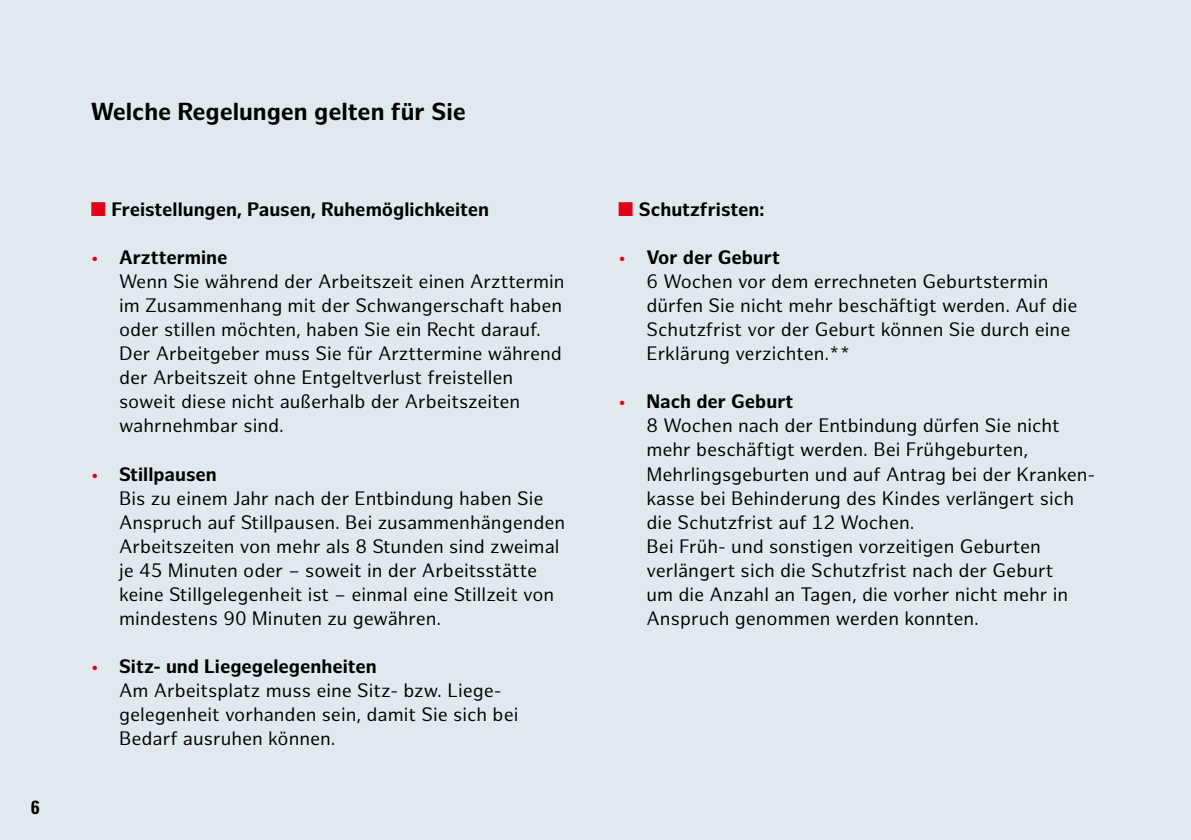
<style>
.page{position:relative;width:1191px;height:840px;background:#fff}
.page>*{position:absolute;margin:0;border:0;box-sizing:border-box;transform-origin:0 0}
.t1{font:700 24px "Hamburg Sans";color:#000}
.t2{font:19px/24px "Hamburg Sans";color:#000}
.t3{font:700 19px "Hamburg Sans";color:#000}
.t4{font:700 condensed 19px "Univers LT Std";color:#000}
.s1{color:#e2001a}
.s2{font-weight:700}
</style>
<div class="page">
<div style="left:0;top:0;width:1191px;height:839px;background:#e0e9ed"></div>
<p class="t4" style="left:31px;top:795px;width:10px">6</p>
<p class="t1" style="left:91px;top:98px;width:377px">Welche Regelungen gelten für Sie</p>
<p class="t3" style="left:91px;top:198px;width:400px"><span class="s1">■</span> Freistellungen, Pausen, Ruhemöglichkeiten</p>
<p class="t2" style="left:119px;top:246px;width:447px;text-indent:-28px"><span class="s1">•</span> <span class="s2">Arzttermine<br></span>Wenn Sie während der Arbeitszeit einen Arzttermin im Zusammenhang mit der Schwangerschaft haben oder stillen möchten, haben Sie ein Recht darauf.<br>Der Arbeitgeber muss Sie für Arzttermine während der Arbeitszeit ohne Entgeltverlust freistellen soweit diese nicht außerhalb der Arbeitszeiten wahrnehmbar sind.</p>
<p class="t2" style="left:119px;top:462px;width:448px;text-indent:-28px"><span class="s1">•</span> <span class="s2">Stillpausen<br></span>Bis zu einem Jahr nach der Entbindung haben Sie Anspruch auf Stillpausen. Bei zusammenhängenden Arbeitszeiten von mehr als 8 Stunden sind zweimal je 45 Minuten oder – soweit in der Arbeitsstätte keine Stillgelegenheit ist – einmal eine Stillzeit von mindestens 90 Minuten zu gewähren.</p>
<p class="t2" style="left:119px;top:654px;width:401px;text-indent:-28px"><span class="s1">•</span> <span class="s2">Sitz- und Liegegelegenheiten<br></span>Am Arbeitsplatz muss eine Sitz- bzw. Liege&shy;gelegenheit vorhanden sein, damit Sie sich bei Bedarf ausruhen können.</p>
<p class="t3" style="left:618px;top:198px;width:148px"><span class="s1">■</span> Schutzfristen:</p>
<p class="t2" style="left:646px;top:246px;width:432px;text-indent:-28px"><span class="s1">•</span> <span class="s2">Vor der Geburt<br></span>6 Wochen vor dem errechneten Geburtstermin dürfen Sie nicht mehr beschäftigt werden. Auf die Schutzfrist vor der Geburt können Sie durch eine Erklärung verzichten.**</p>
<p class="t2" style="left:646px;top:390px;width:450px;text-indent:-28px"><span class="s1">•</span> <span class="s2">Nach der Geburt<br></span>8 Wochen nach der Entbindung dürfen Sie nicht mehr beschäftigt werden. Bei Frühgeburten, Mehrlingsgeburten und auf Antrag bei der Kranken&shy;kasse bei Behinderung des Kindes verlängert sich die Schutzfrist auf 12 Wochen.<br>Bei Früh- und sonstigen vorzeitigen Geburten verlängert sich die Schutzfrist nach der Geburt<br>um die Anzahl an Tagen, die vorher nicht mehr in Anspruch genommen werden konnten.</p>
</div>
